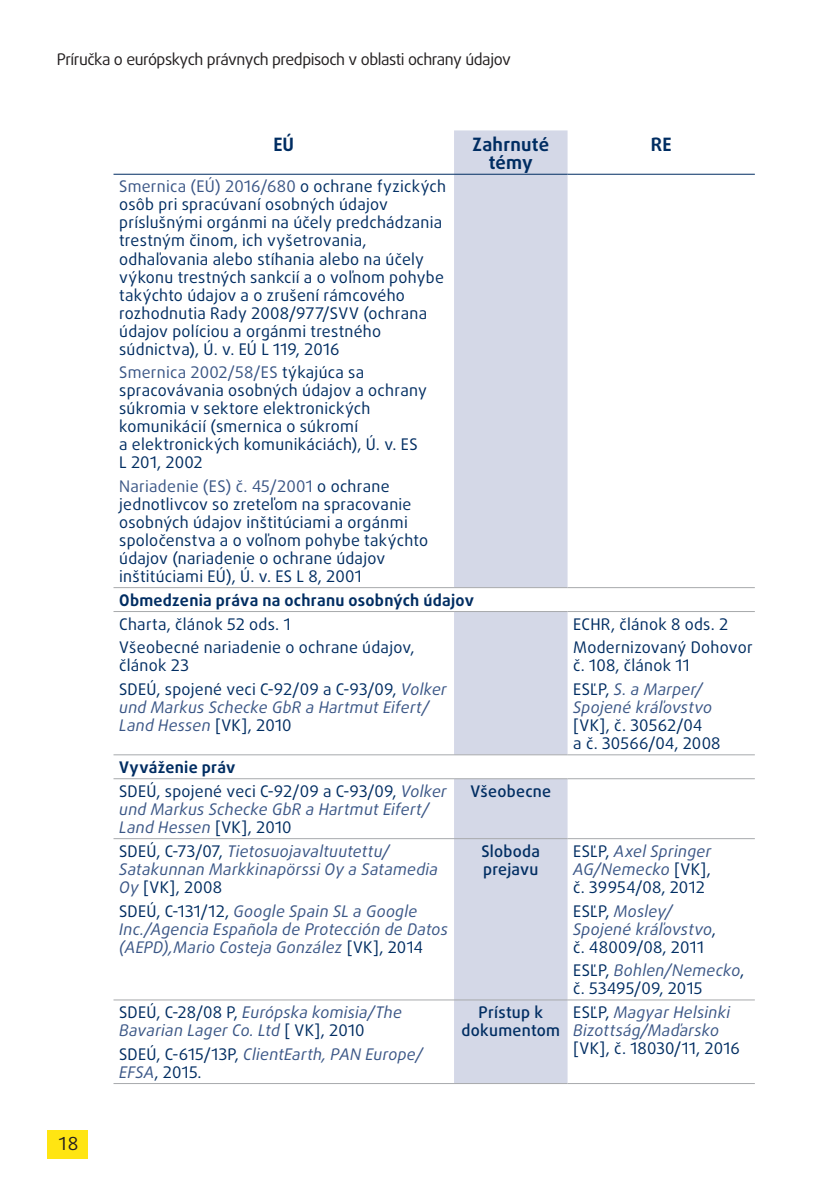
<style>
.page{position:relative;width:840px;height:1191px;background:#fff}
.page>*{position:absolute;margin:0;border:0;box-sizing:border-box;transform-origin:0 0}
.table_header{font:700 18.4px/18px "Daxline Pro";letter-spacing:.01em;color:#002d62;text-align:center}
.t1{font:18px "Daxline Pro";color:#231f20}
.table_left{font:16px/18px "Daxline Pro";letter-spacing:.015em;color:#002d62}
.table_left-2{font:italic 16px/18px "Daxline Pro";letter-spacing:.015em;color:#3a5686}
.t2{font:16px "Daxline Pro";letter-spacing:-.03em;color:#231f20}
.table_subheader{font:700 16px "Daxline Pro";letter-spacing:.015em;color:#002d62}
.table_center_med{font:500 16px/18px "Daxline Pro";letter-spacing:.02em;color:#002d62}
.s1{color:#3a5686}
.s2{font-style:normal;color:#002d62}
.s3{font-style:italic;color:#3a5686}
</style>
<div class="page">
<div style="left:48px;top:1130px;width:40px;height:29px;background:#ffe512"></div>
<div style="left:454px;top:130px;width:113px;height:953px;background:#d4d8e7"></div>
<svg style="left:113px;top:588px;width:641px;height:190px"></svg>
<hr style="left:113px;top:999px;width:341px;height:1px;background:#a7a9ac">
<hr style="left:454px;top:999px;width:113px;height:1px;background:#a7a9ac">
<hr style="left:567px;top:999px;width:187px;height:1px;background:#a7a9ac">
<hr style="left:113px;top:1083px;width:341px;height:1px;background:#a7a9ac">
<hr style="left:454px;top:1083px;width:113px;height:1px;background:#a7a9ac">
<hr style="left:567px;top:1083px;width:187px;height:1px;background:#a7a9ac">
<hr style="left:113px;top:838px;width:341px;height:1px;background:#a7a9ac">
<hr style="left:454px;top:838px;width:113px;height:1px;background:#a7a9ac">
<hr style="left:567px;top:838px;width:187px;height:1px;background:#a7a9ac">
<hr style="left:113px;top:174px;width:341px;height:1px;background:#002d62">
<hr style="left:454px;top:174px;width:113px;height:1px;background:#002d62">
<hr style="left:567px;top:174px;width:187px;height:1px;background:#002d62">
<hr style="left:113px;top:587px;width:341px;height:1px;background:#a7a9ac">
<hr style="left:454px;top:587px;width:113px;height:1px;background:#a7a9ac">
<hr style="left:567px;top:587px;width:187px;height:1px;background:#a7a9ac">
<hr style="left:113px;top:611px;width:341px;height:1px;background:#a7a9ac">
<hr style="left:454px;top:611px;width:113px;height:1px;background:#a7a9ac">
<hr style="left:567px;top:611px;width:187px;height:1px;background:#a7a9ac">
<hr style="left:113px;top:754px;width:341px;height:1px;background:#a7a9ac">
<hr style="left:454px;top:754px;width:113px;height:1px;background:#a7a9ac">
<hr style="left:567px;top:754px;width:187px;height:1px;background:#a7a9ac">
<hr style="left:113px;top:778px;width:341px;height:1px;background:#a7a9ac">
<hr style="left:454px;top:778px;width:113px;height:1px;background:#a7a9ac">
<hr style="left:567px;top:778px;width:187px;height:1px;background:#a7a9ac">
<p class="t2" style="left:57px;top:49px;width:455px">Príručka o európskych právnych predpisoch v oblasti ochrany údajov</p>
<p class="table_header" style="left:273px;top:135px;width:22px">EÚ</p>
<p class="table_header" style="left:472px;top:135px;width:78px">Zahrnuté témy</p>
<p class="table_header" style="left:650px;top:135px;width:22px">RE</p>
<p class="table_left" style="left:119px;top:178px;width:328px"><span class="s1">Smernica (EÚ) 2016/680</span> o ochrane fyzických osôb pri spracúvaní osobných údajov príslušnými orgánmi na účely predchádzania trestným činom, ich vyšetrovania, odhaľovania alebo stíhania alebo na účely výkonu trestných sankcií a o voľnom pohybe takýchto údajov a o zrušení rámcového rozhodnutia Rady 2008/977/SVV (ochrana údajov políciou a orgánmi trestného súdnictva), Ú. v. EÚ L 119, 2016</p>
<p class="table_left" style="left:119px;top:363px;width:309px"><span class="s1">Smernica 2002/58/ES</span> týkajúca sa spracovávania osobných údajov a ochrany súkromia v sektore elektronických komunikácií (smernica o súkromí<br>a elektronických komunikáciách), Ú. v. ES<br>L 201, 2002</p>
<p class="table_left" style="left:119px;top:477px;width:310px"><span class="s1">Nariadenie (ES) č. 45/2001</span> o ochrane jednotlivcov so zreteľom na spracovanie osobných údajov inštitúciami a orgánmi spoločenstva a o voľnom pohybe takýchto údajov (nariadenie o ochrane údajov inštitúciami EÚ), Ú. v. ES L 8, 2001</p>
<p class="table_subheader" style="left:119px;top:589px;width:356px">Obmedzenia práva na ochranu osobných údajov</p>
<p class="table_left" style="left:119px;top:615px;width:173px">Charta, článok 52 ods. 1</p>
<p class="table_left" style="left:119px;top:639px;width:297px">Všeobecné nariadenie o ochrane údajov, článok 23</p>
<p class="table_left-2" style="left:119px;top:680px;width:329px"><span class="s2">SDEÚ, spojené veci C-92/09 a C-93/09,</span> Volker und Markus Schecke GbR a Hartmut Eifert/<br>Land Hessen <span class="s2">[VK], 2010</span></p>
<p class="table_left" style="left:573px;top:615px;width:156px">ECHR, článok 8 ods. 2</p>
<p class="table_left" style="left:573px;top:639px;width:181px">Modernizovaný Dohovor č. 108, článok 11</p>
<p class="table_left" style="left:573px;top:680px;width:149px">ESĽP, <span class="s3">S. a Marper/<br>Spojené kráľovstvo </span>[VK], č. 30562/04<br>a č. 30566/04, 2008</p>
<p class="table_subheader" style="left:119px;top:756px;width:118px">Vyváženie práv</p>
<p class="table_left-2" style="left:119px;top:782px;width:329px"><span class="s2">SDEÚ, spojené veci C-92/09 a C-93/09,</span> Volker und Markus Schecke GbR a Hartmut Eifert/<br>Land Hessen <span class="s2">[VK], 2010</span></p>
<p class="table_center_med" style="left:470px;top:782px;width:82px">Všeobecne</p>
<p class="table_left-2" style="left:119px;top:842px;width:320px"><span class="s2">SDEÚ, C-73/07,</span> Tietosuojavaltuutettu/<br>Satakunnan Markkinapörssi Oy a Satamedia<br>Oy <span class="s2">[VK], 2008</span></p>
<p class="table_left-2" style="left:119px;top:902px;width:330px"><span class="s2">SDEÚ, C-131/12,</span> Google Spain SL a Google<br>Inc./Agencia Española de Protección de Datos (AEPD),Mario Costeja González <span class="s2">[VK], 2014</span></p>
<p class="table_center_med" style="left:481px;top:842px;width:60px">Sloboda prejavu</p>
<p class="table_left" style="left:573px;top:842px;width:140px;text-align:justify">ESĽP, <span class="s3">Axel Springer AG/Nemecko</span> [VK], č. 39954/08, 2012</p>
<p class="table_left-2" style="left:573px;top:902px;width:144px"><span class="s2">ESĽP,</span> Mosley/<br>Spojené kráľovstvo<span class="s2">, č. 48009/08, 2011</span></p>
<p class="table_left" style="left:573px;top:961px;width:172px">ESĽP, <span class="s3">Bohlen/Nemecko</span>, č. 53495/09, 2015</p>
<p class="t1" style="left:58px;top:1131px;width:22px">18</p>
<p class="table_left-2" style="left:119px;top:1003px;width:284px"><span class="s2">SDEÚ, C-28/08 P,</span> Európska komisia/The<br>Bavarian Lager Co. Ltd <span class="s2">[ VK], 2010</span></p>
<p class="table_left-2" style="left:119px;top:1045px;width:305px"><span class="s2">SDEÚ, C-615/13P,</span> ClientEarth, PAN Europe/<br>EFSA<span class="s2">, 2015.</span></p>
<p class="table_center_med" style="left:461px;top:1003px;width:100px;text-align:center">Prístup k dokumentom</p>
<p class="table_left-2" style="left:573px;top:1003px;width:168px"><span class="s2">ESĽP,</span> Magyar Helsinki<br>Bizottság/Maďarsko <span class="s2">[VK], č. 18030/11, 2016</span></p>
</div>
